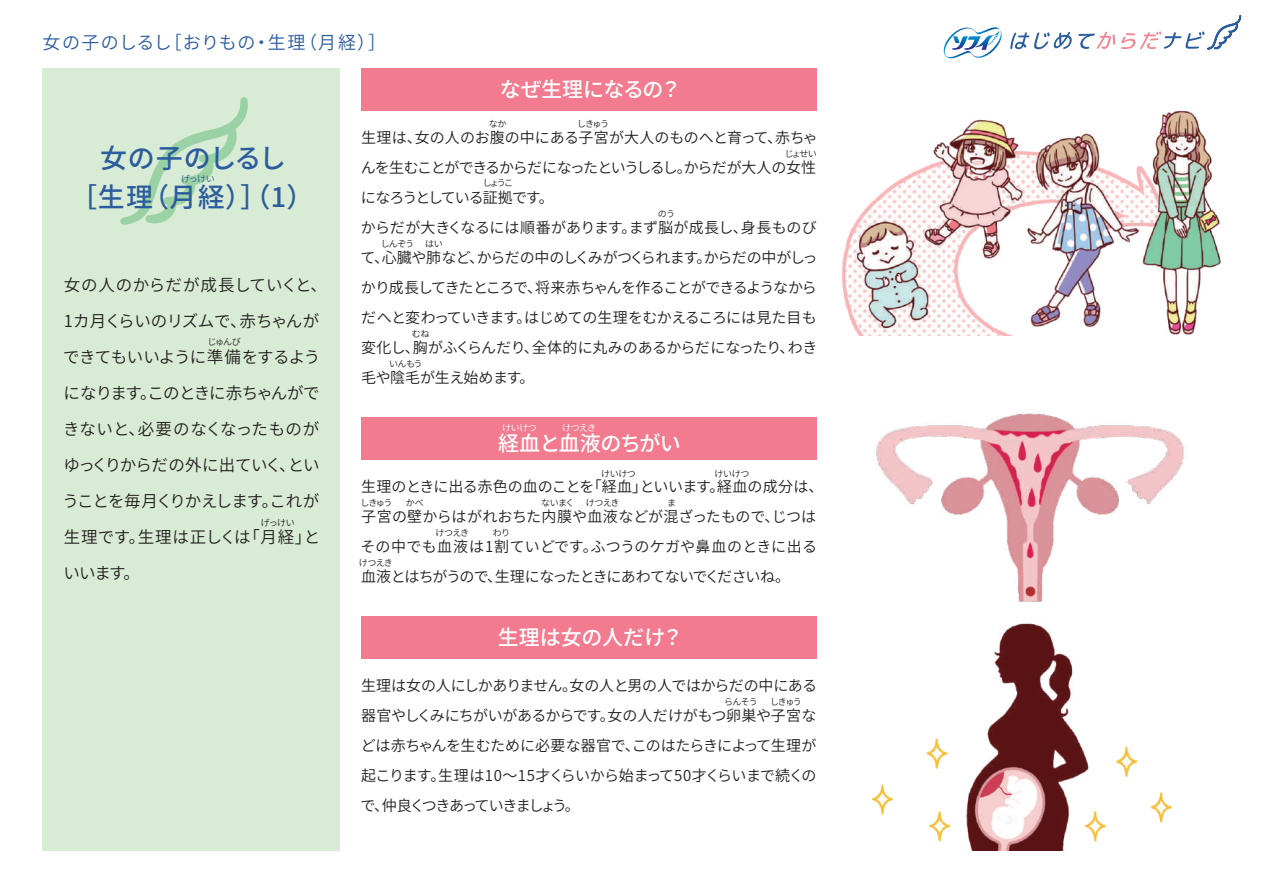
<style>
.page{position:relative;width:1263px;height:893px;background:#fff}
.page>*{position:absolute;margin:0;border:0;box-sizing:border-box;transform-origin:0 0}
.t1{font:500 27px/39px "Noto Sans CJ Kjp";letter-spacing:.03em;color:#2b5c9d;text-align:center}
.t2{font:500 21px "Noto Sans CJ Kjp";letter-spacing:-.015em;color:#fff}
.t3{font:600 18px "Noto Sans CJ Kjp";letter-spacing:.035em;color:#2b5c9d}
.t4{font:600 16.5px/36px "Noto Sans CJ Kjp";letter-spacing:-.025em;color:#231f20}
.t5{font:600 15px/30px "Noto Sans CJ Kjp";letter-spacing:-.03em;color:#231f20}
.t6{font:600 15px/30px "Noto Sans CJ Kjp";letter-spacing:-.005em;color:#231f20}
.t7{font:600 9px "Noto Sans CJ Kjp";letter-spacing:-.09em;color:#231f20}
.t8{font:600 9px "Noto Sans CJ Kjp";letter-spacing:-.05em;color:#fff}
.t9{font:600 9px "Noto Sans CJ Kjp";color:#2b5c9d}
</style>
<div class="page">
<div style="left:43px;top:68px;width:297px;height:782px;background:#d8ebd4"></div>
<svg style="left:120px;top:97px;width:128px;height:128px"></svg>
<div style="left:361px;top:68px;width:455px;height:43px;background:#f27b8f"></div>
<div style="left:361px;top:417px;width:455px;height:43px;background:#f27b8f"></div>
<div style="left:361px;top:616px;width:455px;height:43px;background:#f27b8f"></div>
<img style="left:842px;top:110px;width:379px;height:225px">
<img style="left:872px;top:623px;width:300px;height:227px">
<img style="left:876px;top:411px;width:308px;height:191px">
<svg style="left:1010px;top:32px;width:62px;height:17px"></svg>
<svg style="left:1078px;top:32px;width:37px;height:17px"></svg>
<svg style="left:1121px;top:15px;width:121px;height:35px"></svg>
<svg style="left:943px;top:27px;width:59px;height:32px"></svg>
<p class="t3" style="left:43px;top:32px;width:345px">女の子のしるし［おりもの・生理（月経）］</p>
<h2 class="t2" style="left:500px;top:78px;width:183px">なぜ生理になるの？</h2>
<h1 class="t1" style="left:70px;top:139px;width:245px">女の子のしるし<br>［生理（月経）］（1）</h1>
<p class="t9" style="left:181px;top:173px;width:35px">げっけい</p>
<p class="t4" style="left:63px;top:267px;width:266px">女の人のからだが成長していくと、<br>1カ月くらいのリズムで、赤ちゃんができてもいいように準備をするようになります。このときに赤ちゃんができないと、必要のなくなったものがゆっくりからだの外に出ていく、ということを毎月くりかえします。これが生理です。生理は正しくは「月経」といいます。</p>
<p class="t7" style="left:208px;top:337px;width:35px">じゅんび</p>
<p class="t7" style="left:261px;top:518px;width:35px">げっけい</p>
<p class="t7" style="left:489px;top:119px;width:19px">なか</p>
<p class="t7" style="left:577px;top:119px;width:33px">しきゅう</p>
<p class="t5" style="left:360px;top:122px;width:459px">生理は、女の人のお腹の中にある子宮が大人のものへと育って、赤ちゃんを生むことができるからだになったというしるし。からだが大人の女性になろうとしている証拠です。<br>からだが大きくなるには順番があります。まず脳が成長し、身長ものびて、心臓や肺など、からだの中のしくみがつくられます。からだの中がしっかり成長してきたところで、将来赤ちゃんを作ることができるようなからだへと変わっていきます。はじめての生理をむかえるころには見た目も変化し、胸がふくらんだり、全体的に丸みのあるからだになったり、わき毛や陰毛が生え始めます。</p>
<p class="t7" style="left:785px;top:148px;width:34px">じょせい</p>
<p class="t7" style="left:483px;top:178px;width:32px">しょうこ</p>
<p class="t7" style="left:658px;top:208px;width:19px">のう</p>
<p class="t7" style="left:381px;top:239px;width:64px">しんぞう はい</p>
<p class="t7" style="left:412px;top:329px;width:19px">むね</p>
<p class="t7" style="left:389px;top:358px;width:35px">いんもう</p>
<p class="t8" style="left:502px;top:422px;width:36px">けいけつ</p>
<p class="t8" style="left:562px;top:422px;width:35px">けつえき</p>
<h2 class="t2" style="left:498px;top:431px;width:184px">経血と血液のちがい</h2>
<p class="t7" style="left:601px;top:468px;width:36px">けいけつ</p>
<p class="t7" style="left:715px;top:468px;width:36px">けいけつ</p>
<p class="t6" style="left:361px;top:471px;width:464px">生理のときに出る赤色の血のことを「経血」といいます。経血の成分は、子宮の壁からはがれおちた内膜や血液などが混ざったもので、じつはその中でも血液は1割ていどです。ふつうのケガや鼻血のときに出る血液とはちがうので、生理になったときにあわてないでくださいね。</p>
<p class="t7" style="left:360px;top:498px;width:33px">しきゅう</p>
<p class="t7" style="left:406px;top:498px;width:19px">かべ</p>
<p class="t7" style="left:541px;top:498px;width:35px">ないまく</p>
<p class="t7" style="left:586px;top:498px;width:35px">けつえき</p>
<p class="t7" style="left:435px;top:527px;width:35px">けつえき</p>
<p class="t7" style="left:359px;top:558px;width:35px">けつえき</p>
<p class="t7" style="left:667px;top:498px;width:10px">ま</p>
<p class="t7" style="left:493px;top:527px;width:19px">わり</p>
<h2 class="t2" style="left:498px;top:626px;width:187px">生理は女の人だけ？</h2>
<p class="t5" style="left:361px;top:671px;width:458px;text-align:justify">生理は女の人にしかありません。女の人と男の人ではからだの中にある器官やしくみにちがいがあるからです。女の人だけがもつ卵巣や子宮などは赤ちゃんを生むために必要な器官で、このはたらきによって生理が起こります。生理は10～15才くらいから始まって50才くらいまで続くので、仲良くつきあっていきましょう。</p>
<p class="t7" style="left:724px;top:697px;width:35px">らんそう</p>
<p class="t7" style="left:770px;top:697px;width:33px">しきゅう</p>
</div>
